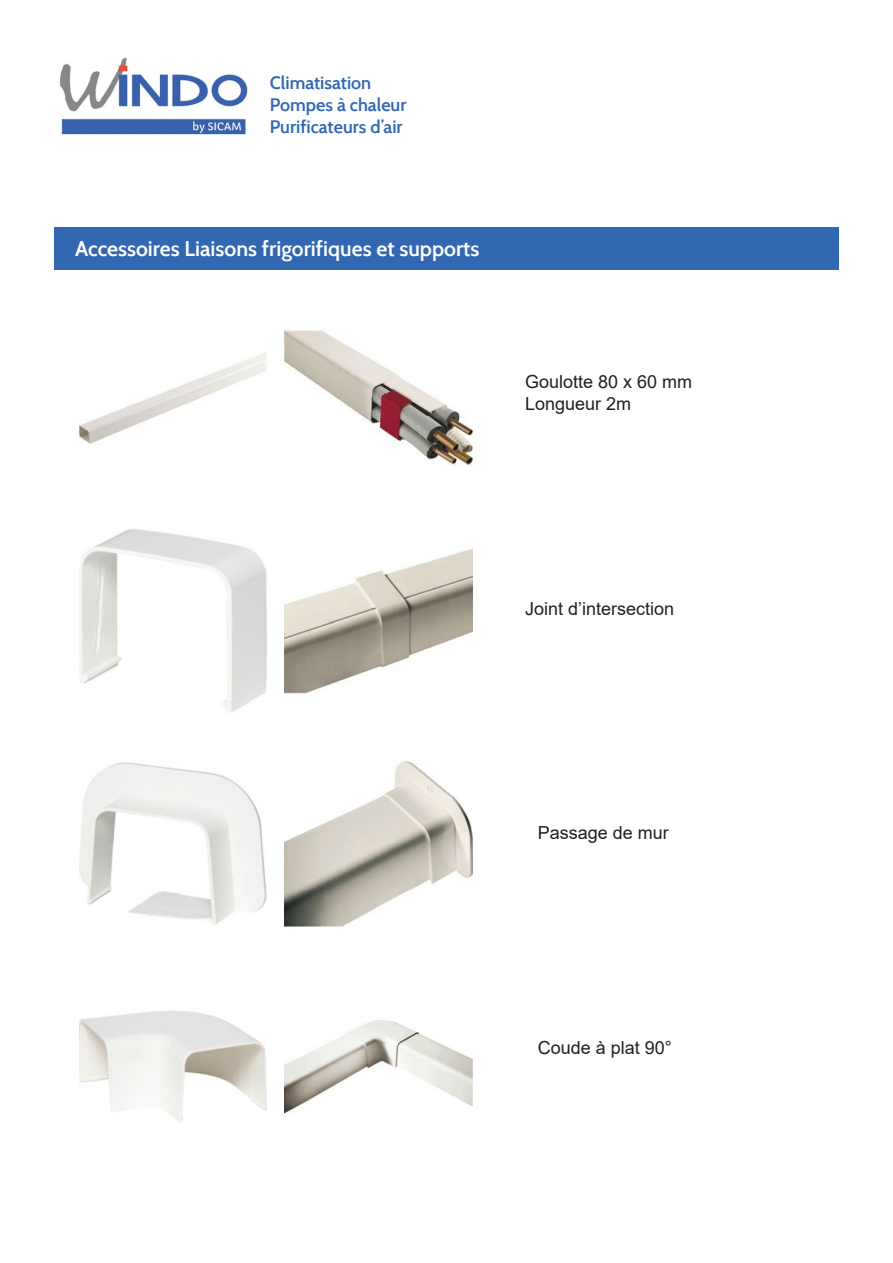
<style>
.page{position:relative;width:893px;height:1263px;background:#fff}
.page>*{position:absolute;margin:0;border:0;box-sizing:border-box;transform-origin:0 0}
.t1{font:600 21.3px "Cabin";color:#fff}
.t2{font:18px "Arial";color:#231f20}
.t3{font:600 18px "Cabin";color:#3268b2}
</style>
<div class="page">
<div style="left:54px;top:227px;width:785px;height:43px;background:#3268b2"></div>
<img style="left:79px;top:353px;width:187px;height:91px">
<img style="left:285px;top:330px;width:187px;height:136px">
<img style="left:79px;top:529px;width:187px;height:184px">
<img style="left:285px;top:548px;width:187px;height:148px">
<img style="left:79px;top:762px;width:187px;height:162px">
<img style="left:285px;top:761px;width:187px;height:166px">
<img style="left:79px;top:1011px;width:187px;height:112px">
<img style="left:285px;top:1020px;width:187px;height:94px">
<img style="left:60px;top:57px;width:188px;height:78px">
<p class="t3" style="left:270px;top:72px;width:103px">Climatisation</p>
<p class="t3" style="left:270px;top:94px;width:138px">Pompes à chaleur</p>
<p class="t3" style="left:270px;top:115px;width:134px">Purificateurs d’air</p>
<p class="t1" style="left:75px;top:236px;width:406px">Accessoires Liaisons frigorifiques et supports</p>
<p class="t2" style="left:525px;top:370px;width:169px">Goulotte 80 x 60 mm</p>
<p class="t2" style="left:525px;top:391px;width:108px">Longueur 2m</p>
<p class="t2" style="left:525px;top:597px;width:151px">Joint d’intersection</p>
<p class="t2" style="left:538px;top:820px;width:133px">Passage de mur</p>
<p class="t2" style="left:538px;top:1035px;width:136px">Coude à plat 90°</p>
</div>
